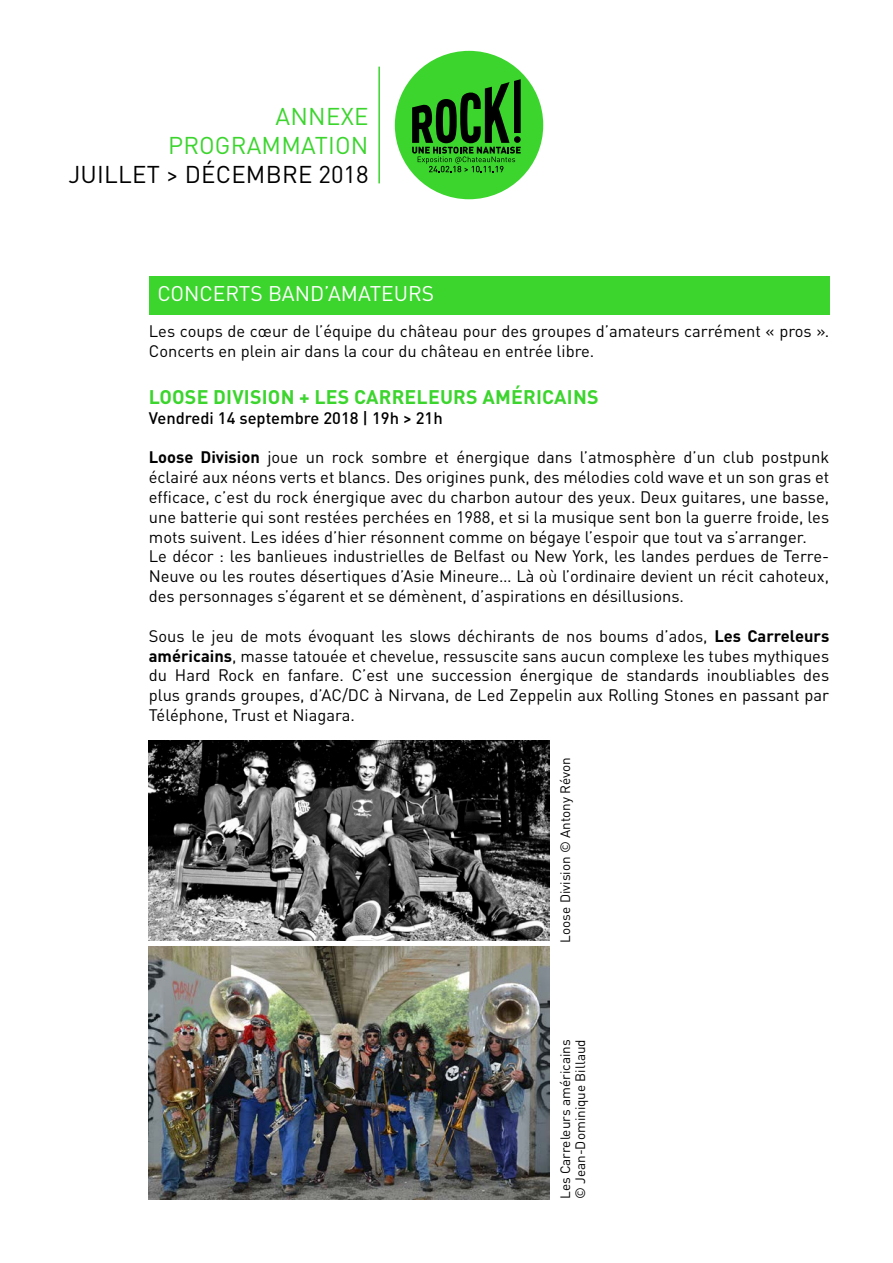
<style>
.page{position:relative;width:893px;height:1263px;background:#fff}
.page>*{position:absolute;margin:0;border:0;box-sizing:border-box;transform-origin:0 0}
.t1{font:24px "DINOT";letter-spacing:.01em;color:#000}
.t2{font:24px/28.8px "DINOT";letter-spacing:.01em;color:#3cd52e;text-align:right}
.t3{font:21px "DINOT";color:#fff}
.t4{font:700 19.5px "DINOT";letter-spacing:.01em;color:#3cd52e}
.t5{font:16.5px/19.8px "DINOT";color:#000}
.t6{font:500 16.5px "DINOT";color:#000}
.t7{font:13.5px/15px "DINOT";color:#000}
.s1{font-weight:700}
</style>
<div class="page">
<hr style="left:378px;top:67px;width:2px;height:116px;background:#39d52d">
<div style="left:395px;top:51px;width:148px;height:148px;background:#3cd52e;border-radius:50%"></div>
<svg style="left:412px;top:79px;width:109px;height:93px"></svg>
<div style="left:149px;top:276px;width:680px;height:39px;background:#3cd52e"></div>
<img style="left:149px;top:740px;width:400px;height:201px">
<img style="left:149px;top:947px;width:400px;height:252px">
<h1 class="t2" style="left:168px;top:102px;width:202px">annexe programmation</h1>
<h1 class="t1" style="left:68px;top:159px;width:302px">juillet &gt; décembre 2018</h1>
<p class="t3" style="left:157px;top:280px;width:226px">CONCERTS BAND’AMATEUR</p>
<p class="t3" style="left:422px;top:280px;width:14px">S</p>
<p class="t5" style="left:149px;top:321px;width:682px">Les coups de cœur de l’équipe du château pour des groupes d’amateurs carrément « pros ».<br>Concerts en plein air dans la cour du château en entrée libre.</p>
<p class="t4" style="left:149px;top:384px;width:451px">Loose Division + Les Carreleurs américains</p>
<p class="t6" style="left:149px;top:407px;width:295px">Vendredi 14 septembre 2018 | 19h &gt; 21h</p>
<p class="t5" style="left:149px;top:447px;width:682px"><span class="s1">Loose Division</span> joue un rock sombre et énergique dans l’atmosphère d’un club postpunk éclairé aux néons verts et blancs. Des origines punk, des mélodies cold wave et un son gras et efficace, c’est du rock énergique avec du charbon autour des yeux. Deux guitares, une basse, une batterie qui sont restées perchées en 1988, et si la musique sent bon la guerre froide, les mots suivent. Les idées d’hier résonnent comme on bégaye l’espoir que tout va s’arranger.<br>Le décor : les banlieues industrielles de Belfast ou New York, les landes perdues de Terre-Neuve ou les routes désertiques d’Asie M ineure… Là où l’ordinaire devient un récit cahoteux, des personnages s’égarent et se démènent, d’aspirations en désillusions.</p>
<p class="t5" style="left:149px;top:625px;width:682px;text-align:justify">Sous le jeu de mots évoquant les slows déchirants de nos boums d’ados, <span class="s1">Les Carreleurs américains</span>, masse tatouée et chevelue, ressuscite sans aucun complexe les tubes mythiques du Hard Rock en fanfare. C’est une succession énergique de standards inoubliables des plus grands groupes, d’AC/DC à Nirvana, de Led Zeppelin aux Rolling Stones en passant par Téléphone, Trust et Niagara.</p>
<p class="t7" style="left:558px;top:943px;width:187px;rotate:-90deg">Loose Division © Antony Révon</p>
<p class="t7" style="left:558px;top:1199px;width:161px;rotate:-90deg">Les Carreleurs américains © Jean-Dominique Billaud</p>
</div>
